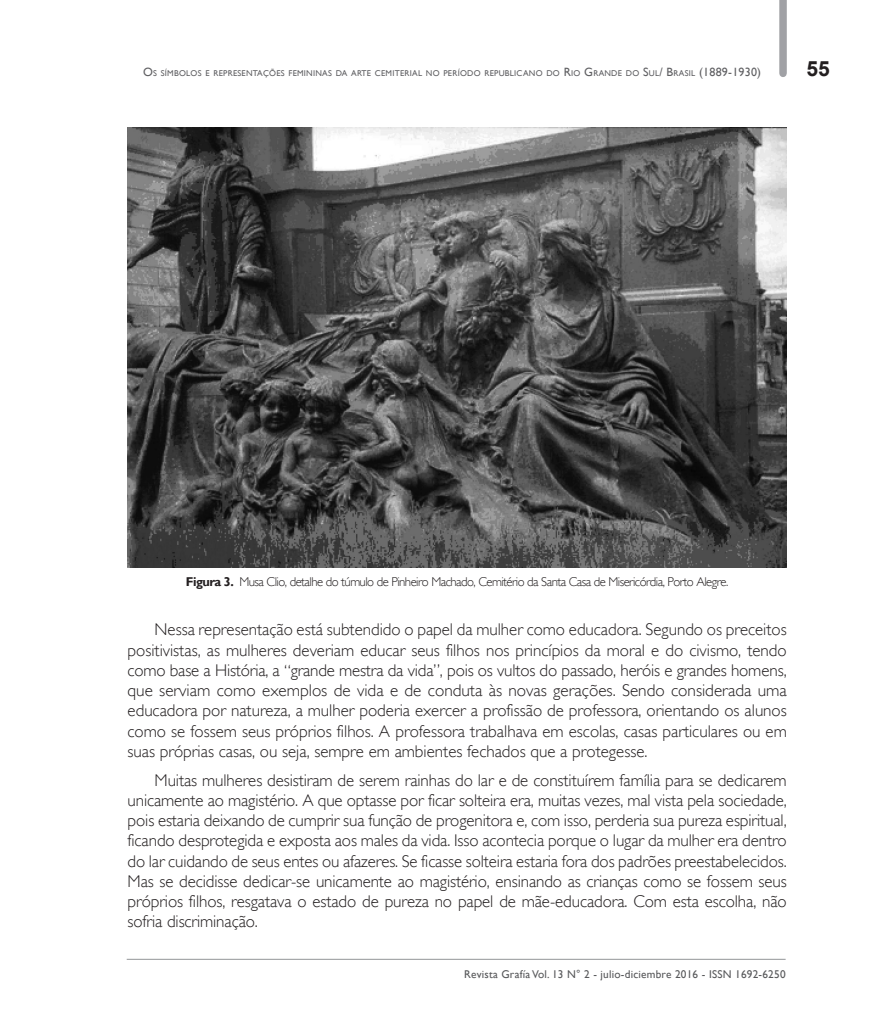
<style>
.page{position:relative;width:893px;height:1021px;background:#fff}
.page>*{position:absolute;margin:0;border:0;box-sizing:border-box;transform-origin:0 0}
.t1{font:700 21px "Arial";color:#231f20}
.TEXTO{font:300 16.95px/20.2px "Gill Sans";letter-spacing:-.005em;color:#231f20;text-align:justify}
.TEXTO_SIN{font:300 12.75px "Gill Sans";letter-spacing:-.04em;color:#231f20}
.t2{font:11.25px "Gill Sans";letter-spacing:.02em;color:#57585a}
.t3{font:8.4px "Gill Sans";letter-spacing:.03em;color:#5f5f62}
.s1{font-size:12px}
.s2{font-weight:700}
</style>
<div class="page">
<div style="left:779px;top:0;width:8px;height:73px;background:#a0a1a5"></div>
<hr style="left:127px;top:958px;width:659px;height:1px;background:#939598">
<img style="left:128px;top:128px;width:659px;height:439px">
<p class="t3" style="left:143px;top:69px;width:619px"><span class="s1">O</span>S SÍMBOLOS E REPRESENTAÇÕES FEMININAS DA ARTE CEMITERIAL NO PERÍODO REPUBLICANO DO <span class="s1">R</span>IO <span class="s1">G</span>RANDE DO <span class="s1">S</span>UL<span class="s1">/ B</span>RASIL <span class="s1">(1889-1930)</span></p>
<p class="t1" style="left:807px;top:53px;width:25px">55</p>
<p class="TEXTO_SIN" style="left:186px;top:575px;width:544px"><span class="s2">Figura 3.</span> Musa Clio, detalhe do túmulo de Pinheiro Machado, Cemitério da Santa Casa de Misericórdia, Porto Alegre.</p>
<p class="TEXTO" style="left:128px;top:619px;width:661px;text-indent:27px">Nessa representação está subtendido o papel da mulher como educadora. Segundo os preceitos positivistas, as mulheres deveriam educar seus filhos nos princípios da moral e do civismo, tendo como base a História, a “grande mestra da vida”, pois os vultos do passado, heróis e grandes homens, que serviam como exemplos de vida e de conduta às novas gerações. Sendo considerada uma educadora por natureza, a mulher poderia exercer a profissão de professora, orientando os alunos como se fossem seus próprios filhos. A professora trabalhava em escolas, casas particulares ou em suas próprias casas, ou seja, sempre em ambientes fechados que a protegesse.</p>
<p class="TEXTO" style="left:128px;top:770px;width:661px;text-indent:27px">Muitas mulheres desistiram de serem rainhas do lar e de constituírem família para se dedicarem unicamente ao magistério. A que optasse por ficar solteira era, muitas vezes, mal vista pela sociedade, pois estaria deixando de cumprir sua função de progenitora e, com isso, perderia sua pureza espiritual, ficando desprotegida e exposta aos males da vida. Isso acontecia porque o lugar da mulher era dentro do lar cuidando de seus entes ou afazeres. Se ficasse solteira estaria fora dos padrões preestabelecidos.<br>Mas se decidisse dedicar-se unicamente ao magistério, ensinando as crianças como se fossem seus próprios filhos, resgatava o estado de pureza no papel de mãe-educadora. Com esta escolha, não sofria discriminação.</p>
<p class="t2" style="left:464px;top:967px;width:323px">Revista Grafía Vol. 13 N° 2 - julio-diciembre 2016 - ISSN 1692-6250</p>
</div>
